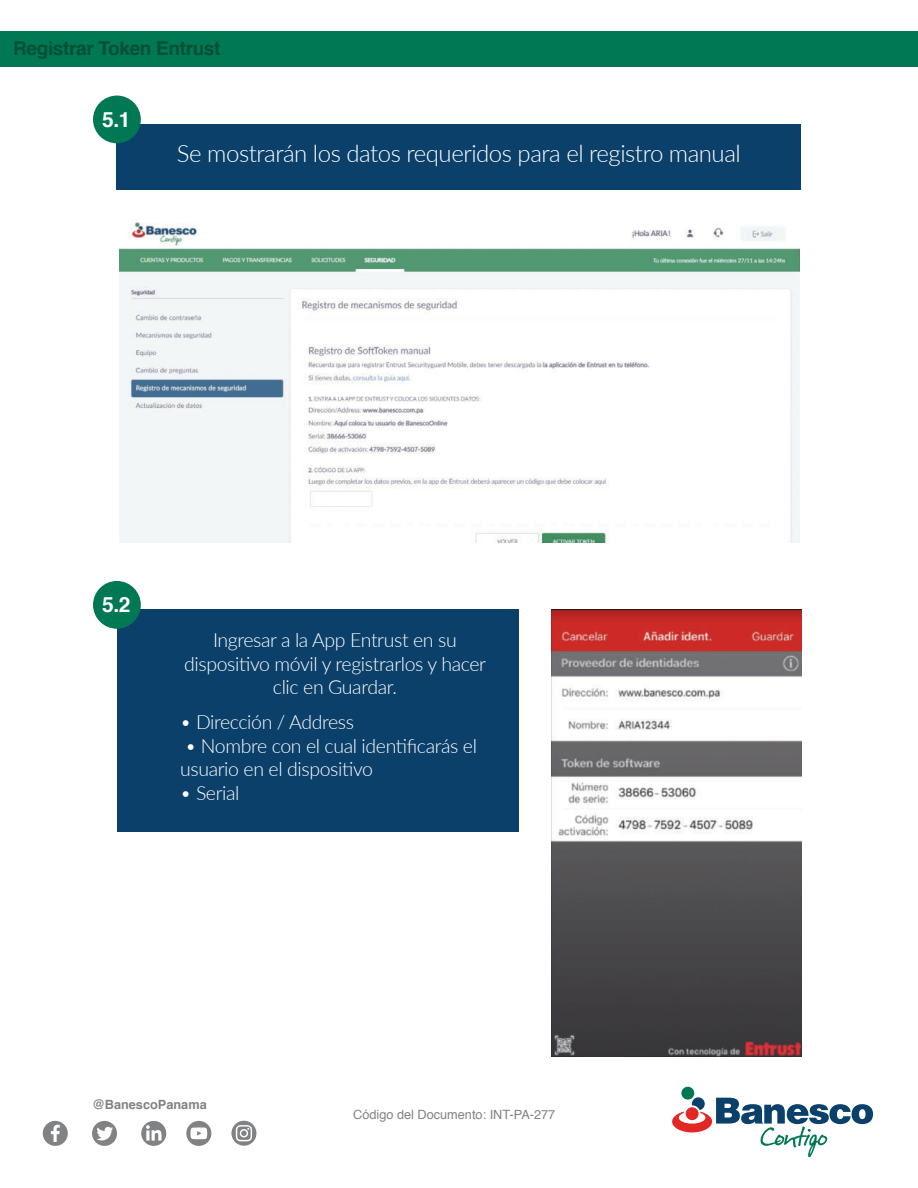
<style>
.page{position:relative;width:918px;height:1188px;background:#fff}
.page>*{position:absolute;margin:0;border:0;box-sizing:border-box;transform-origin:0 0}
.t1{font:300 24px "Lato";letter-spacing:-.02em;color:#fff}
.t2{font:700 21px "Helvetica";color:#fff}
.t3{font:300 19.5px/23.4px "Lato";letter-spacing:-.02em;color:#fff;text-align:center}
.t4{font:700 19.05px "Helvetica";letter-spacing:-.02em;color:#084f36}
.t5{font:12.75px "Helvetica";color:#808284}
.t6{font:700 12.75px "Helvetica";color:#808284}
</style>
<div class="page">
<div style="left:117px;top:609px;width:401px;height:223px;background:#0b406a"></div>
<div style="left:681px;top:1087px;width:13px;height:13px;background:#007854;border-radius:50%"></div>
<svg style="left:672px;top:1097px;width:201px;height:60px"></svg>
<svg style="left:43px;top:1121px;width:25px;height:25px"></svg>
<svg style="left:141px;top:1121px;width:25px;height:25px"></svg>
<svg style="left:92px;top:1121px;width:25px;height:25px"></svg>
<svg style="left:186px;top:1121px;width:25px;height:25px"></svg>
<svg style="left:231px;top:1121px;width:26px;height:25px"></svg>
<div style="left:0;top:31px;width:918px;height:35px;background:#007854"></div>
<div style="left:117px;top:124px;width:684px;height:66px;background:#0b406a"></div>
<div style="left:93px;top:96px;width:48px;height:47px;background:#007854;border-radius:50%"></div>
<img style="left:119px;top:222px;width:680px;height:321px">
<div style="left:93px;top:581px;width:48px;height:48px;background:#007854;border-radius:50%"></div>
<img style="left:551px;top:609px;width:250px;height:448px">
<img style="left:566px;top:225px;width:110px;height:20px">
<p class="t4" style="left:13px;top:33px;width:209px">Registrar Token Entrust</p>
<p class="t2" style="left:102px;top:102px;width:30px">5.1</p>
<p class="t1" style="left:177px;top:137px;width:565px">Se mostrarán los datos requeridos para el registro manual</p>
<p class="t2" style="left:102px;top:588px;width:30px">5.2</p>
<p class="t3" style="left:184px;top:628px;width:303px">Ingresar a la App Entrust en su dispositivo móvil y registrarlos y hacer clic en Guardar.</p>
<p class="t3" style="left:180px;top:710px;width:175px">• Dirección / Address</p>
<p class="t3" style="left:180px;top:733px;width:298px;text-align:left">• Nombre con el cual identificarás el usuario en el dispositivo</p>
<p class="t3" style="left:180px;top:780px;width:61px">• Serial</p>
<p class="t6" style="left:92px;top:1094px;width:116px">@BanescoPanama</p>
<p class="t5" style="left:353px;top:1105px;width:204px">Código del Documento: INT-PA-277</p>
</div>
